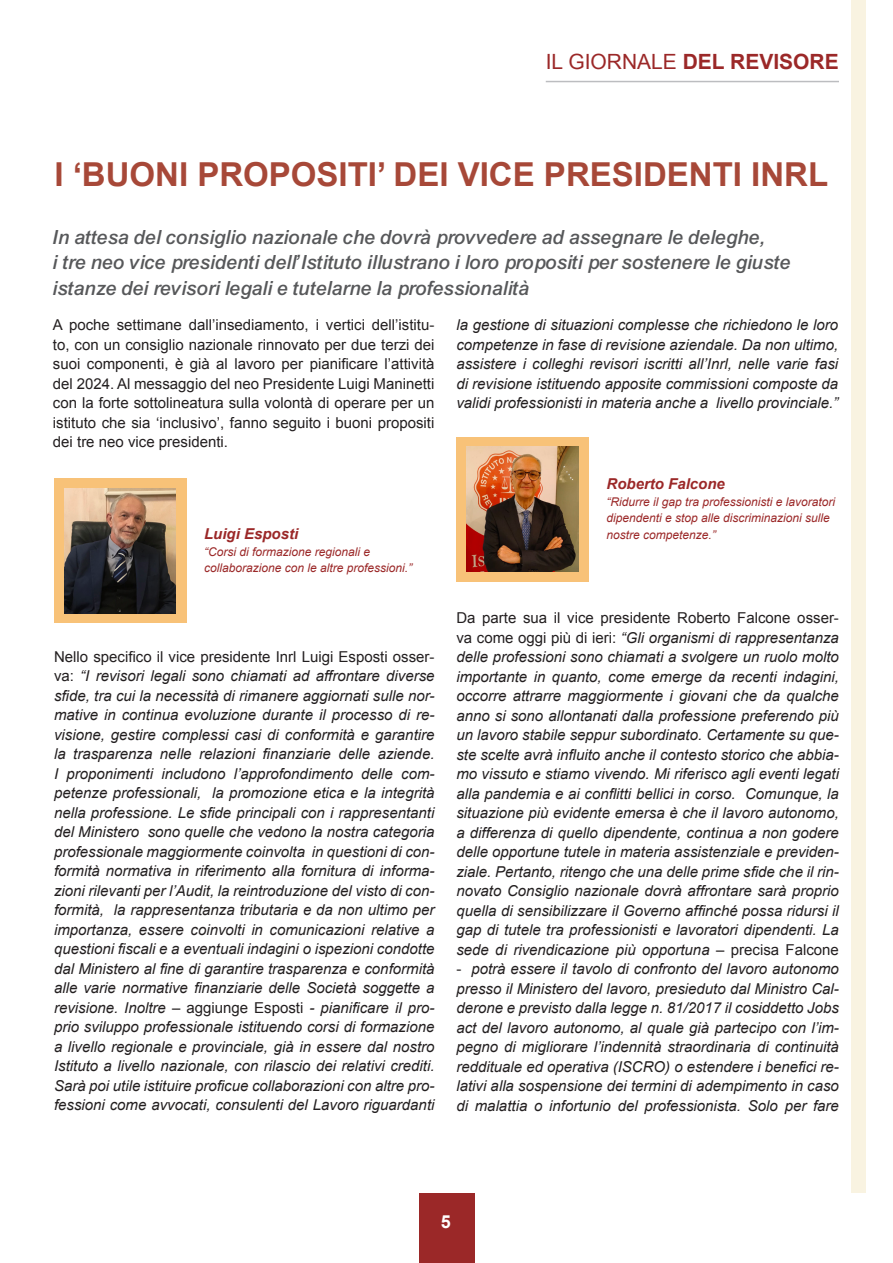
<style>
.page{position:relative;width:893px;height:1263px;background:#fff}
.page>*{position:absolute;margin:0;border:0;box-sizing:border-box;transform-origin:0 0}
.t1{font:700 33px "Arial";color:#a74838}
.t2{font:21px/25.5px "Arial Mdm Itl";color:#57585a}
.t3{font:700 21px "Arial";color:#9b2828}
.t4{font:700 18px "Arial";color:#fff}
.t5{font:italic 15px/19.5px "Arial";color:#231f20;text-align:justify}
.t6{font:15px/19.5px "Arial";color:#231f20;text-align:justify}
.t7{font:italic 700 15px "Arial";color:#9b2828}
.t8{font:italic 12px/16.5px "Arial";color:#9b2828}
.s1{font-weight:400}
.s2{font-style:normal}
</style>
<div class="page">
<div style="left:419px;top:1193px;width:55px;height:70px;background:#9b2828"></div>
<hr style="left:546px;top:81px;width:293px;height:1px;background:#bcbdc0">
<div style="left:851px;top:0;width:14px;height:1193px;background:#f9f3e1"></div>
<div style="left:54px;top:478px;width:132px;height:145px;background:#f8c278"></div>
<div style="left:456px;top:437px;width:132px;height:144px;background:#f8c278"></div>
<img style="left:64px;top:488px;width:112px;height:125px">
<img style="left:467px;top:447px;width:111px;height:125px">
<h2 class="t3" style="left:546px;top:48px;width:294px"><span class="s1">IL GIORNALE</span> DEL REVISORE</h2>
<p class="t1" style="left:54px;top:152px;width:775px">I ‘BUONI PROPOSITI’ DEI VICE PRESIDENTI INRL</p>
<p class="t2" style="left:53px;top:224px;width:739px">In attesa del consiglio nazionale che dovrà provvedere ad assegnare le deleghe,<br>i tre neo vice presidenti dell’Istituto illustrano i loro propositi per sostenere le giuste istanze dei revisori legali e tutelarne la professionalità</p>
<p class="t6" style="left:53px;top:316px;width:383px">A poche settimane dall’insediamento, i vertici dell’istitu&shy;to, con un consiglio nazionale rinnovato per due terzi dei suoi componenti, è già al lavoro per pianificare l’attività del 2024. Al messaggio del neo Presidente Luigi Maninetti con la forte sottolineatura sulla volontà di operare per un istituto che sia ‘inclusivo’, fanno seguito i buoni propositi dei tre neo vice presidenti.</p>
<p class="t5" style="left:456px;top:316px;width:383px">la gestione di situazioni complesse che richiedono le loro competenze in fase di revisione aziendale. Da non ultimo, assistere i colleghi revisori iscritti all’Inrl, nelle varie fasi di revisione istituendo apposite commissioni composte da validi professionisti in materia anche a livello provinciale.”</p>
<p class="t7" style="left:204px;top:524px;width:96px">Luigi Esposti</p>
<p class="t8" style="left:204px;top:543px;width:210px">“Corsi di formazione regionali e collaborazione con le altre professioni.”</p>
<p class="t5" style="left:54px;top:647px;width:382px"><span class="s2">Nello specifico il vice presidente Inrl Luigi Esposti osser&shy;va:</span> “I revisori legali sono chiamati ad affrontare diverse sfide, tra cui la necessità di rimanere aggiornati sulle nor&shy;mative in continua evoluzione durante il processo di re&shy;visione, gestire complessi casi di conformità e garantire la trasparenza nelle relazioni finanziarie delle aziende.<br>I proponimenti includono l’approfondimento delle com&shy;petenze professionali, la promozione etica e la integrità nella professione. Le sfide principali con i rappresentanti del Ministero sono quelle che vedono la nostra categoria professionale maggiormente coinvolta in questioni di con&shy;formità normativa in riferimento alla fornitura di informa&shy;zioni rilevanti per l’Audit, la reintroduzione del visto di con&shy;formità, la rappresentanza tributaria e da non ultimo per importanza, essere coinvolti in comunicazioni relative a questioni fiscali e a eventuali indagini o ispezioni condotte dal Ministero al fine di garantire trasparenza e conformità alle varie normative finanziarie delle Società soggette a revisione. Inoltre – <span class="s2">aggiunge Esposti</span> - pianificare il pro&shy;prio sviluppo professionale istituendo corsi di formazione a livello regionale e provinciale, già in essere dal nostro Istituto a livello nazionale, con rilascio dei relativi crediti.<br>Sarà poi utile istituire proficue collaborazioni con altre pro&shy;fessioni come avvocati, consulenti del Lavoro riguardanti</p>
<p class="t7" style="left:606px;top:474px;width:120px">Roberto Falcone</p>
<p class="t8" style="left:606px;top:493px;width:230px">“Ridurre il gap tra professionisti e lavoratori dipendenti e stop alle discriminazioni sulle nostre competenze.”</p>
<p class="t5" style="left:456px;top:608px;width:384px"><span class="s2">Da parte sua il vice presidente Roberto Falcone osser&shy;va come oggi più di ieri:</span> “Gli organismi di rappresentanza delle professioni sono chiamati a svolgere un ruolo molto importante in quanto, come emerge da recenti indagini, occorre attrarre maggiormente i giovani che da qualche anno si sono allontanati dalla professione preferendo più un lavoro stabile seppur subordinato. Certamente su que&shy;ste scelte avrà influito anche il contesto storico che abbia&shy;mo vissuto e stiamo vivendo. Mi riferisco agli eventi legati alla pandemia e ai conflitti bellici in corso. Comunque, la situazione più evidente emersa è che il lavoro autonomo, a differenza di quello dipendente, continua a non godere delle opportune tutele in materia assistenziale e previden&shy;ziale. Pertanto, ritengo che una delle prime sfide che il rin&shy;novato Consiglio nazionale dovrà affrontare sarà proprio quella di sensibilizzare il Governo affinché possa ridursi il gap di tutele tra professionisti e lavoratori dipendenti. La sede di rivendicazione più opportuna <span class="s2">– precisa Falcone</span></p>
<p class="t5" style="left:456px;top:959px;width:384px"><span class="s2">-</span> potrà essere il tavolo di confronto del lavoro autonomo presso il Ministero del lavoro, presieduto dal Ministro Cal&shy;derone e previsto dalla legge n. 81/2017 il cosiddetto Jobs act del lavoro autonomo, al quale già partecipo con l’im&shy;pegno di migliorare l’indennità straordinaria di continuità reddituale ed operativa (ISCRO) o estendere i benefici re&shy;lativi alla sospensione dei termini di adempimento in caso di malattia o infortunio del professionista. Solo per fare</p>
<p class="t4" style="left:441px;top:1210px;width:12px">5</p>
</div>
